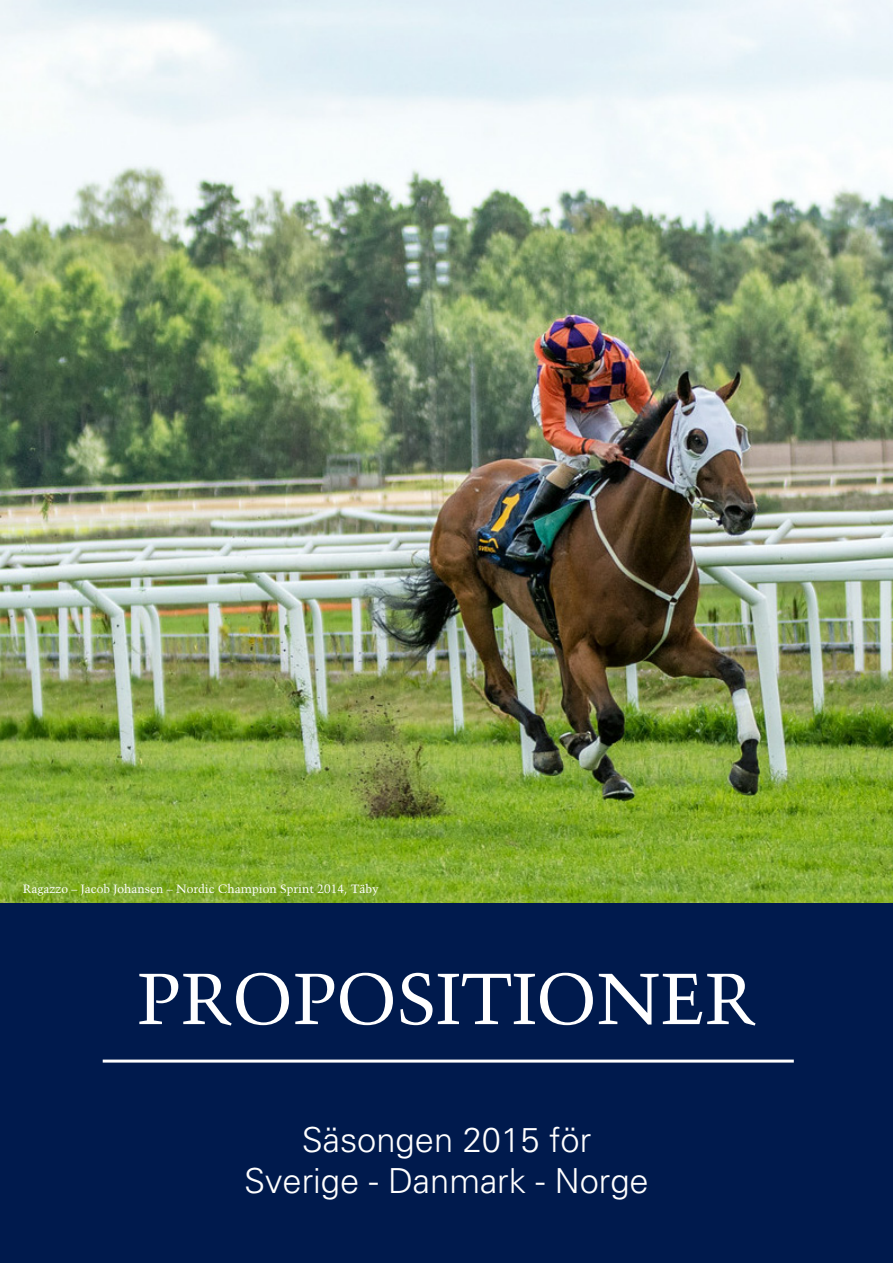
<style>
.page{position:relative;width:893px;height:1263px;background:#fff}
.page>*{position:absolute;margin:0;border:0;box-sizing:border-box;transform-origin:0 0}
.t1{font:72px "Trump Mediaeval";color:#fff}
.t2{font:300 34.5px/41.4px "Univers";color:#fff;text-align:center}
.t3{font:12px "Trump Mediaeval";color:#fff}
</style>
<div class="page">
<img style="left:0;top:0;width:893px;height:904px">
<div style="left:0;top:904px;width:893px;height:359px;background:#001a4d"></div>
<hr style="left:103px;top:1059px;width:691px;height:3px;background:#fff">
<p class="t3" style="left:23px;top:882px;width:358px">Ragazzo – Jacob Johansen – Nordic Champion Sprint 2014, Täby</p>
<h1 class="t1" style="left:137px;top:955px;width:621px">PROPOSITIONER</h1>
<h2 class="t2" style="left:244px;top:1119px;width:406px">Säsongen 2015 för<br>Sverige - Danmark - Norge</h2>
</div>
